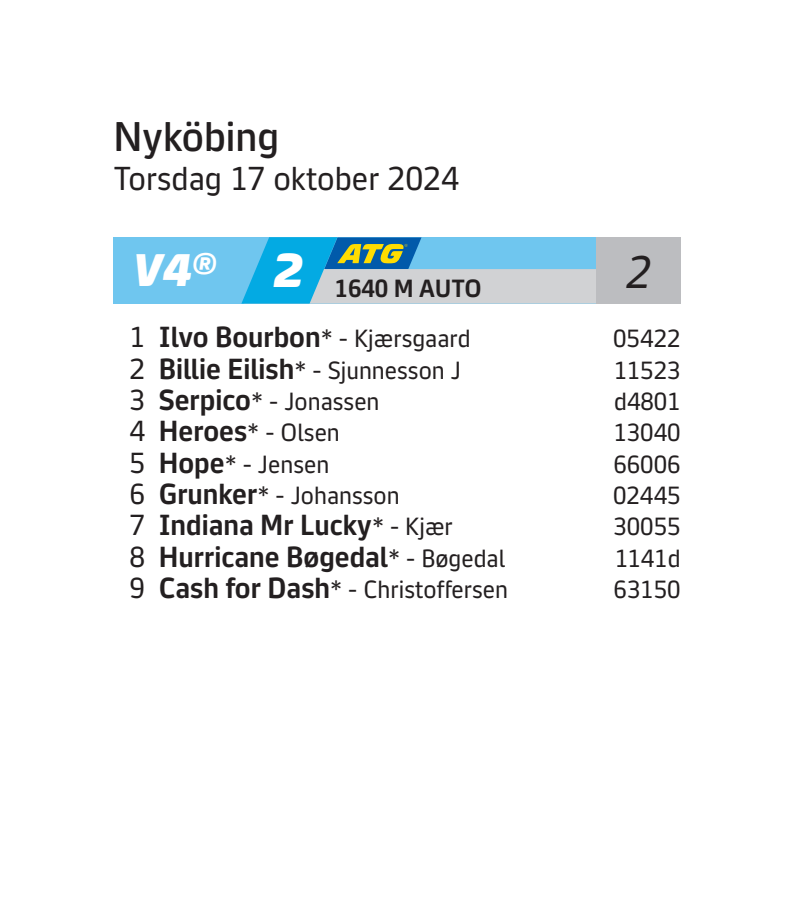
<style>
.page{position:relative;width:794px;height:908px;background:#fff}
.page>*{position:absolute;margin:0;border:0;box-sizing:border-box;transform-origin:0 0}
.t1{font:46px "ATG Rubrik";color:#fff}
.t2{font:44px "ATG Rubrik";color:#fff}
.t3{font:italic 44px "ATG Text";color:#231f20}
.t4{font:500 40px "ATG Text";color:#231f20}
.t5{font:32px "ATG Text";color:#231f20}
.HorseAndRider{font:700 28px "ATG Text";color:#231f20}
.S_REKORD{font:28px "ATG Text";color:#231f20}
.HorseAndRider-2{font:24px "ATG Text";color:#231f20}
.S_REKORD-2{font:24px "ATG Text";color:#231f20}
.t6{font:700 24px "ATG Text";color:#231f20}
.s1{font-weight:700;font-size:28px}
.s2{font-weight:400;font-size:24px}
</style>
<div class="page">
<div style="left:595px;top:237px;width:85px;height:66px;background:#bcbdc0"></div>
<svg style="left:113px;top:237px;width:483px;height:66px;background:#79bfdb"></svg>
<p class="t4" style="left:113px;top:113px;width:167px">Nyköbing</p>
<p class="t5" style="left:113px;top:159px;width:347px">Torsdag 17 oktober 2024</p>
<p class="t2" style="left:134px;top:244px;width:83px">V4®</p>
<p class="t1" style="left:274px;top:243px;width:30px">2</p>
<p class="t6" style="left:334px;top:274px;width:149px">1640 M AUTO</p>
<p class="t3" style="left:626px;top:246px;width:26px">2</p>
<p class="S_REKORD" style="left:129px;top:320px;width:17px">1</p>
<p class="HorseAndRider-2" style="left:159px;top:324px;width:313px"><span class="s1">Ilvo Bourbon</span>* - Kjærsgaard</p>
<p class="S_REKORD-2" style="left:613px;top:324px;width:69px">05422</p>
<p class="S_REKORD" style="left:129px;top:352px;width:17px">2</p>
<p class="HorseAndRider-2" style="left:159px;top:356px;width:304px"><span class="s1">Billie Eilish</span>* - Sjunnesson J</p>
<p class="S_REKORD-2" style="left:614px;top:356px;width:68px">11523</p>
<p class="S_REKORD" style="left:129px;top:383px;width:17px">3</p>
<p class="HorseAndRider-2" style="left:159px;top:387px;width:222px"><span class="s1">Serpico</span>* - Jonassen</p>
<p class="S_REKORD-2" style="left:614px;top:387px;width:68px">d4801</p>
<p class="S_REKORD" style="left:129px;top:414px;width:17px">4</p>
<p class="HorseAndRider-2" style="left:159px;top:418px;width:183px"><span class="s1">Heroes</span>* - Olsen</p>
<p class="S_REKORD-2" style="left:613px;top:418px;width:69px">13040</p>
<p class="S_REKORD" style="left:129px;top:446px;width:17px">5</p>
<p class="HorseAndRider-2" style="left:159px;top:449px;width:172px"><span class="s1">Hope</span>* - Jensen</p>
<p class="S_REKORD-2" style="left:613px;top:449px;width:69px">66006</p>
<p class="S_REKORD" style="left:129px;top:477px;width:17px">6</p>
<p class="HorseAndRider-2" style="left:159px;top:481px;width:242px"><span class="s1">Grunker</span>* - Johansson</p>
<p class="S_REKORD-2" style="left:613px;top:481px;width:69px">02445</p>
<p class="S_REKORD" style="left:129px;top:508px;width:17px">7</p>
<p class="HorseAndRider" style="left:159px;top:508px;width:296px">Indiana Mr Lucky<span class="s2">* - Kjær</span></p>
<p class="S_REKORD-2" style="left:613px;top:512px;width:69px">30055</p>
<p class="S_REKORD" style="left:129px;top:540px;width:17px">8</p>
<p class="HorseAndRider" style="left:159px;top:539px;width:348px">Hurricane Bøgedal<span class="s2">* - Bøgedal</span></p>
<p class="S_REKORD-2" style="left:615px;top:543px;width:67px">1141d</p>
<p class="S_REKORD" style="left:129px;top:571px;width:17px">9</p>
<p class="HorseAndRider-2" style="left:159px;top:575px;width:351px"><span class="s1">Cash for Dash</span>* - Christoffersen</p>
<p class="S_REKORD-2" style="left:613px;top:575px;width:68px">63150</p>
</div>
